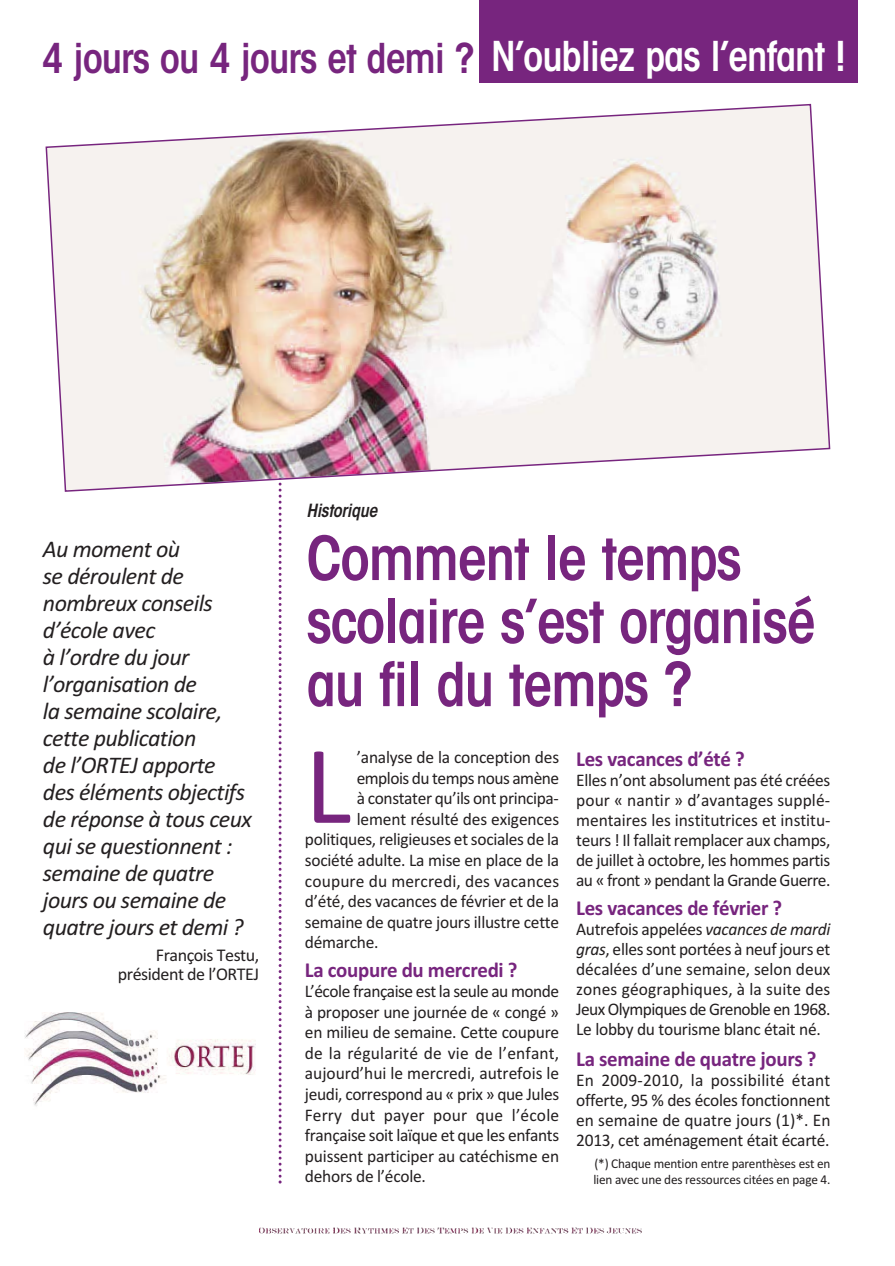
<style>
.page{position:relative;width:895px;height:1266px;background:#fff}
.page>*{position:absolute;margin:0;border:0;box-sizing:border-box;transform-origin:0 0}
.t1{font:112.2px "Calibri";color:#77257e}
.t2{font:600 condensed 60px/63px "ITC Avant Garde Std";letter-spacing:-.025em;color:#77257e}
.t3{font:600 condensed 40.8px "ITC Avant Garde Std";letter-spacing:-.025em;color:#77257e}
.t4{font:italic 24px/27px "Calibri";letter-spacing:-.025em;color:#231f20}
.t5{font:700 21.3px "Calibri";letter-spacing:-.015em;color:#77257e}
.t6{font:18px/19.5px "Calibri";letter-spacing:-.025em;color:#231f20;text-align:right}
.t7{font:italic 600 condensed 18px "ITC Avant Garde Std";letter-spacing:-.015em;color:#231f20}
.t8{font:17.7px/20px "Calibri";letter-spacing:-.015em;color:#231f20;text-align:justify}
.t9{font:17.7px "Calibri";letter-spacing:.01em;color:#231f20}
.t10{font:13.5px/15.1px "Calibri";letter-spacing:-.015em;color:#231f20}
.s1{color:#fff}
.s2{font-style:italic}
.s3{font-style:inherit}
</style>
<div class="page">
<div style="left:479px;top:0;width:378px;height:82px;background:#77257e"></div>
<img style="left:25px;top:1012px;width:257px;height:94px">
<img style="left:259px;top:1227px;width:383px;height:7px">
<svg style="left:278px;top:494px;width:3px;height:689px"></svg>
<img style="left:45px;top:103px;width:785px;height:389px">
<h3 class="t3" style="left:42px;top:38px;width:805px">4 jours ou 4 jours et demi ? <span class="s1">N’oubliez pas l’enfant !</span></h3>
<p class="t4" style="left:43px;top:537px;width:210px">Au moment où<br>se déroulent de nombreux conseils d’école avec<br>à l’ordre du jour l’organisation de<br>la semaine scolaire, cette publication<br>de l’ORTEJ apporte des éléments objectifs de réponse à tous ceux qui se questionnent : semaine de quatre jours ou semaine de quatre jours et demi ?</p>
<p class="t6" style="left:118px;top:946px;width:143px">François Testu, président de l’ORTEJ</p>
<p class="t7" style="left:306px;top:500px;width:72px">Historique</p>
<h2 class="t2" style="left:306px;top:530px;width:510px">Comment le temps scolaire s’est organisé au fil du temps ?</h2>
<h1 class="t1" style="left:305px;top:746px;width:48px">L</h1>
<p class="t8" style="left:356px;top:748px;width:204px">’analyse de la conception des</p>
<p class="t8" style="left:356px;top:769px;width:204px">emplois du temps nous amène</p>
<p class="t8" style="left:356px;top:789px;width:203px">à constater qu’ils ont principa-</p>
<p class="t8" style="left:356px;top:810px;width:204px">lement résulté des exigences</p>
<p class="t8" style="left:305px;top:830px;width:256px">politiques, religieuses et sociales de la</p>
<p class="t8" style="left:305px;top:851px;width:255px">société adulte. La mise en place de la</p>
<p class="t9" style="left:305px;top:874px;width:255px">coupure du mercredi, des vacances</p>
<p class="t8" style="left:305px;top:892px;width:256px">d’été, des vacances de février et de la</p>
<p class="t8" style="left:305px;top:913px;width:256px">semaine de quatre jours illustre cette</p>
<p class="t8" style="left:305px;top:933px;width:75px">démarche.</p>
<p class="t5" style="left:305px;top:961px;width:214px">La coupure du mercredi ?</p>
<p class="t8" style="left:305px;top:982px;width:256px;line-height:20.5px">L’école française est la seule au monde à proposer une journée de « congé » en milieu de semaine. Cette coupure de la régularité de vie de l’enfant, aujourd’hui le mercredi, autrefois le jeudi, correspond au « prix » que Jules Ferry dut payer pour que l’école française soit laïque et que les enfants puissent participer au catéchisme en dehors de l’école.</p>
<p class="t5" style="left:576px;top:751px;width:170px">Les vacances d’été ?</p>
<p class="t8" style="left:576px;top:771px;width:256px">Elles n’ont absolument pas été créées pour « nantir » d’avantages supplé&shy;mentaires les institutrices et institu&shy;teurs ! Il fallait remplacer aux champs, de juillet à octobre, les hommes partis au « front » pendant la Grande Guerre.</p>
<p class="t5" style="left:576px;top:900px;width:207px">Les vacances de février ?</p>
<p class="t8" style="left:576px;top:920px;width:255px">Autrefois appelées <span class="s2">vacances de mardi gras</span>, elles sont portées à neuf jours et décalées d’une semaine, selon deux zones géographiques, à la suite des Jeux Olympiques de Grenoble en 1968.<br>Le lobby du tourisme blanc était né.</p>
<p class="t5" style="left:576px;top:1050px;width:242px">La semaine de quatre jour<span class="s3">s</span> ?</p>
<p class="t8" style="left:576px;top:1070px;width:256px">En 2009-2010, la possibilité étant offerte, 95 % des écoles fonctionnent en semaine de quatre jours (1)*. En 2013, cet aménagement était écarté.</p>
<p class="t10" style="left:593px;top:1157px;width:238px">(*) Chaque mention entre parenthèses est en lien avec une des ressources citées en page 4.</p>
</div>
